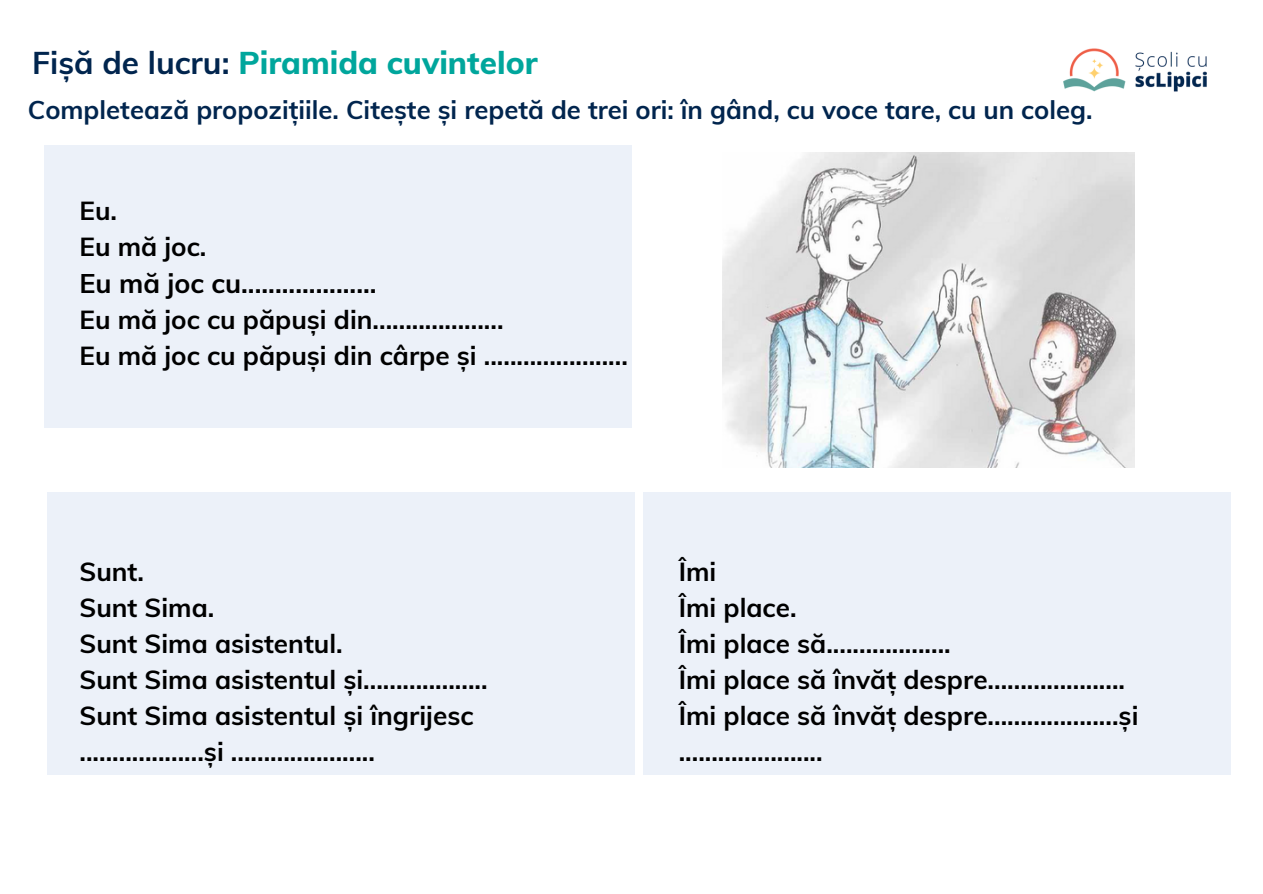
<style>
.page{position:relative;width:1263px;height:894px;background:#fff}
.page>*{position:absolute;margin:0;border:0;box-sizing:border-box;transform-origin:0 0}
.t1{font:800 31.5px "Muli";color:#00a69c}
.t2{font:700 27px "Muli";color:#000}
.t3{font:700 26.1px/36px "Muli";color:#000}
.t4{font:700 25.65px "Muli";color:#01254e}
.s1{font-weight:700;color:#01254e}
</style>
<div class="page">
<img style="left:1063px;top:48px;width:144px;height:44px">
<div style="left:44px;top:145px;width:587px;height:282px;background:#ecf1f9"></div>
<div style="left:644px;top:492px;width:587px;height:282px;background:#ecf1f9"></div>
<div style="left:47px;top:492px;width:587px;height:282px;background:#ecf1f9"></div>
<img style="left:723px;top:152px;width:412px;height:315px">
<p class="t1" style="left:32px;top:42px;width:507px"><span class="s1">Fișă de lucru:</span> Piramida cuvintelor</p>
<p class="t4" style="left:28px;top:93px;width:1066px">Completează propozițiile. Citește și repetă de trei ori: în gând, cu voce tare, cu un coleg.</p>
<p class="t3" style="left:80px;top:192px;width:39px">Eu.</p>
<p class="t3" style="left:80px;top:228px;width:128px">Eu mă joc.</p>
<p class="t2" style="left:80px;top:266px;width:299px">Eu mă joc cu....................</p>
<p class="t3" style="left:80px;top:301px;width:426px">Eu mă joc cu păpuși din....................</p>
<p class="t3" style="left:80px;top:337px;width:550px">Eu mă joc cu păpuși din cârpe și ......................</p>
<p class="t3" style="left:80px;top:553px;width:66px">Sunt.</p>
<p class="t3" style="left:80px;top:589px;width:136px">Sunt Sima.</p>
<p class="t3" style="left:80px;top:625px;width:265px">Sunt Sima asistentul.</p>
<p class="t3" style="left:80px;top:661px;width:410px">Sunt Sima asistentul și...................</p>
<p class="t3" style="left:80px;top:697px;width:396px">Sunt Sima asistentul și îngrijesc ...................și ......................</p>
<p class="t3" style="left:679px;top:553px;width:39px">Îmi</p>
<p class="t3" style="left:679px;top:589px;width:119px">Îmi place.</p>
<p class="t3" style="left:679px;top:625px;width:274px">Îmi place să...................</p>
<p class="t3" style="left:679px;top:661px;width:448px">Îmi place să învăț despre.....................</p>
<p class="t3" style="left:679px;top:697px;width:461px">Îmi place să învăț despre....................și ......................</p>
</div>
